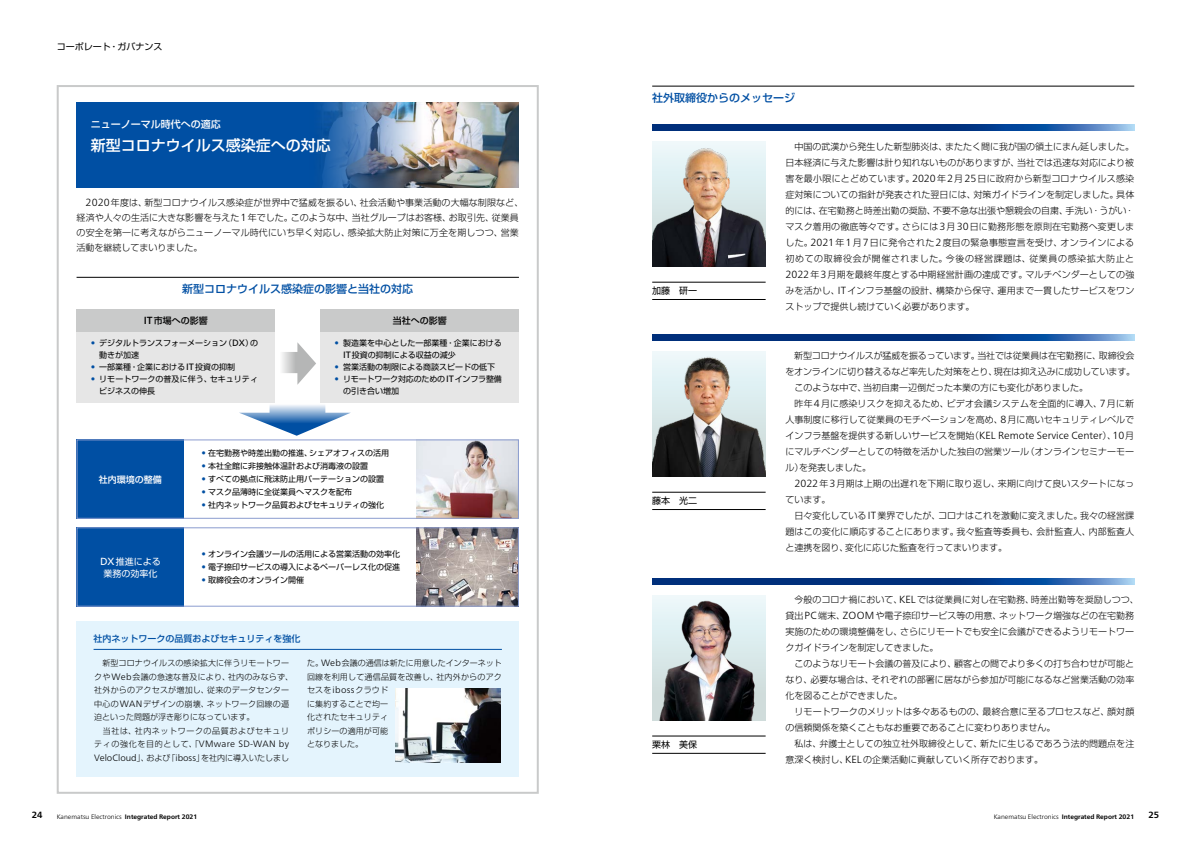
<style>
.page{position:relative;width:1191px;height:842px;background:#fff}
.page>*{position:absolute;margin:0;border:0;box-sizing:border-box;transform-origin:0 0}
.t1{font:500 15px "Shin Go Pr 6";color:#fff}
.t2{font:500 11px "Shin Go Pr 6";color:#004fa3}
.t3{font:500 10px "Shin Go Pr 6";color:#fff}
.t4{font:300 9.2px "Frutiger Neue LT Pro";letter-spacing:.035em;color:#000}
.t5{font:300 9px/16px "Shin Go Pr 6";color:#000}
.t6{font:9px "Shin Go Pr 6";color:#000}
.t7{font:500 9px "Shin Go Pr 6";color:#004fa3}
.t8{font:500 9px "Shin Go Pr 6";color:#000}
.t9{font:9px/12px "Shin Go Pr 6";color:#fff;text-align:center}
.t10{font:500 9px "Shin Go Pr 6";color:#fff}
.t11{font:700 9px "Frutiger Neue LT Pro";color:#000}
.t12{font:8px/12px "Shin Go Pr 6";color:#000}
.t13{font:300 8px/13.5px "Shin Go Pr 6";letter-spacing:.015em;color:#000}
.t14{font:8px/12px "Shin Go Pr 6";letter-spacing:-.02em;color:#000}
.t15{font:300 6.5px "Frutiger Neue LT Pro";color:#000}
.s1{font-family:"Frutiger Neue LT Pro";font-size:10.3px}
.s2{font-family:"Frutiger Neue LT Pro";font-size:9.2px;color:#004fa3}
.s3{font-family:"Frutiger Neue LT Pro";font-size:9.2px}
.s4{font-family:"Shin Go Pr 6";font-size:8px}
.s5{font-weight:700}
</style>
<div class="page">
<div style="left:57px;top:85px;width:482px;height:709px;border:2px solid #c9caca"></div>
<img style="left:417px;top:441px;width:100px;height:76px">
<img style="left:417px;top:529px;width:100px;height:76px">
<div style="left:77px;top:102px;width:442px;height:85px;background:#004fa3"></div>
<img style="left:319px;top:102px;width:200px;height:85px">
<div style="left:77px;top:621px;width:442px;height:156px;background:#e4f4fd"></div>
<div style="left:77px;top:440px;width:107px;height:79px;background:#004fa3"></div>
<div style="left:77px;top:528px;width:107px;height:79px;background:#004fa3"></div>
<div style="left:77px;top:439px;width:442px;height:80px;border:1px solid #8b9ccf"></div>
<div style="left:77px;top:527px;width:442px;height:80px;border:1px solid #8b9ccf"></div>
<img style="left:395px;top:689px;width:105px;height:74px">
<svg style="left:239px;top:405px;width:112px;height:31px"></svg>
<hr style="left:652px;top:492px;width:113px;height:1px;background:#000">
<hr style="left:652px;top:509px;width:113px;height:1px;background:#000">
<hr style="left:652px;top:736px;width:113px;height:1px;background:#000">
<hr style="left:652px;top:753px;width:113px;height:1px;background:#000">
<img style="left:652px;top:142px;width:113px;height:124px">
<img style="left:652px;top:351px;width:113px;height:125px">
<img style="left:652px;top:595px;width:113px;height:125px">
<hr style="left:77px;top:277px;width:442px;height:1px;background:#000">
<hr style="left:94px;top:649px;width:408px;height:1px;background:#004fa3">
<div style="left:77px;top:309px;width:198px;height:23px;background:#c9caca"></div>
<div style="left:320px;top:309px;width:199px;height:23px;background:#c9caca"></div>
<div style="left:77px;top:332px;width:198px;height:71px;background:#e6e6e6"></div>
<div style="left:320px;top:332px;width:199px;height:71px;background:#e6e6e6"></div>
<svg style="left:282px;top:342px;width:34px;height:43px"></svg>
<hr style="left:652px;top:86px;width:482px;height:1px;background:#000">
<hr style="left:652px;top:282px;width:113px;height:1px;background:#000">
<hr style="left:652px;top:299px;width:113px;height:1px;background:#000">
<svg style="left:652px;top:125px;width:482px;height:5px;background:#10428c"></svg>
<svg style="left:652px;top:334px;width:482px;height:6px;background:#10428c"></svg>
<svg style="left:652px;top:578px;width:482px;height:6px;background:#10428c"></svg>
<p class="t6" style="left:57px;top:40px;width:107px">コーポレート・ガバナンス</p>
<p class="t3" style="left:91px;top:116px;width:131px">ニューノーマル時代への適応</p>
<h1 class="t1" style="left:91px;top:133px;width:242px">新型コロナウイルス感染症への対応</h1>
<p class="t5" style="left:77px;top:195px;width:448px;line-height:15px;text-indent:9px"><span class="s1">2020</span>年度は、新型コロナウイルス感染症が世界中で猛威を振るい、社会活動や事業活動の大幅な制限など、経済や人々の生活に大きな影響を与えた<span class="s1">1</span>年でした。このような中、当社グループはお客様、お取引先、従業員の安全を第一に考えながらニューノーマル時代にいち早く対応し、感染拡大防止対策に万全を期しつつ、営業活動を継続してまいりました。</p>
<p class="t2" style="left:182px;top:280px;width:233px">新型コロナウイルス感染症の影響と当社の対応</p>
<p class="t8" style="left:144px;top:313px;width:66px"><span class="s1">IT</span>市場への影響</p>
<p class="t8" style="left:393px;top:313px;width:55px">当社への影響</p>
<p class="t12" style="left:99px;top:337px;width:160px;text-indent:-9px"><span class="s2">•</span> デジタルトランスフォーメーション（<span class="s3">DX</span>）の動きが加速</p>
<p class="t12" style="left:91px;top:361px;width:146px"><span class="s2">•</span> 一部業種・企業における<span class="s3">IT</span>投資の抑制</p>
<p class="t12" style="left:99px;top:373px;width:160px;text-indent:-9px"><span class="s2">•</span> リモートワークの普及に伴う、セキュリティビジネスの伸長</p>
<p class="t12" style="left:343px;top:337px;width:160px;text-indent:-9px"><span class="s2">•</span> 製造業を中心とした一部業種・企業における<br><span class="s3">IT</span>投資の抑制による収益の減少</p>
<p class="t12" style="left:334px;top:361px;width:162px"><span class="s2">•</span> 営業活動の制限による商談スピードの低下</p>
<p class="t14" style="left:343px;top:373px;width:160px;text-indent:-9px"><span class="s2">•</span> リモートワーク対応のための<span class="s3">IT</span>インフラ整備の引き合い増加</p>
<p class="t10" style="left:99px;top:472px;width:65px">社内環境の整備</p>
<p class="t9" style="left:100px;top:554px;width:62px"><span class="s1">DX</span>推進による業務の効率化</p>
<p class="t12" style="left:201px;top:447px;width:189px"><span class="s2">•</span> 在宅勤務や時差出勤の推進、シェアオフィスの活用</p>
<p class="t12" style="left:201px;top:460px;width:168px"><span class="s2">•</span> 本社全館に非接触体温計および消毒液の設置</p>
<p class="t12" style="left:201px;top:473px;width:184px"><span class="s2">•</span> すべての拠点に飛沫防止用パーテーションの設置</p>
<p class="t12" style="left:201px;top:486px;width:152px"><span class="s2">•</span> マスク品薄時に全従業員へマスクを配布</p>
<p class="t12" style="left:201px;top:499px;width:184px"><span class="s2">•</span> 社内ネットワーク品質およびセキュリティの強化</p>
<p class="t12" style="left:201px;top:547px;width:200px"><span class="s2">•</span> オンライン会議ツールの活用による営業活動の効率化</p>
<p class="t12" style="left:201px;top:560px;width:200px"><span class="s2">•</span> 電子捺印サービスの導入によるペーパーレス化の促進</p>
<p class="t12" style="left:201px;top:573px;width:104px"><span class="s2">•</span> 取締役会のオンライン開催</p>
<p class="t7" style="left:94px;top:632px;width:209px">社内ネットワークの品質およびセキュリティを強化</p>
<p class="t13" style="left:94px;top:656px;width:200px">　新型コロナウイルスの感染拡大に伴うリモートワークや<span class="s3">Web</span>会議の急速な普及により、社内のみならず、社外からのアクセスが増加し、従来のデータセンター中心の<span class="s3">WAN</span>デザインの崩壊、ネットワーク回線の逼迫といった問題が浮き彫りになっています。<br>　当社は、社内ネットワークの品質およびセキュリ</p>
<p class="t4" style="left:94px;top:738px;width:196px"><span class="s4">ティの強化を目的として、「</span>VMware SD-WAN by</p>
<p class="t13" style="left:94px;top:750px;width:196px"><span class="s3">VeloCloud</span>」、および「<span class="s3">iboss</span>」を社内に導入いたしまし</p>
<p class="t13" style="left:307px;top:656px;width:196px">た。<span class="s3">Web</span>会議の通信は新たに用意したインターネット回線を利用して通信品質を改善し、社内外からのアクセスを<span class="s3">iboss</span>クラウド<br>に集約することで均一<br>化されたセキュリティ<br>ポリシーの適用が可能<br>となりました。</p>
<p class="t2" style="left:652px;top:89px;width:144px">社外取締役からのメッセージ</p>
<p class="t6" style="left:652px;top:283px;width:46px">加藤　研一</p>
<p class="t6" style="left:652px;top:493px;width:46px">藤本　光二</p>
<p class="t6" style="left:652px;top:737px;width:46px">栗林　美保</p>
<p class="t5" style="left:785px;top:137px;width:350px;text-align:justify">　中国の武漢から発生した新型肺炎は、またたく間に我が国の領土にまん延しました。日本経済に与えた影響は計り知れないものがありますが、当社では迅速な対応により被害を最小限にとどめています。<span class="s1">2020</span>年<span class="s1">2</span>月<span class="s1">25</span>日に政府から新型コロナウイルス感染症対策についての指針が発表された翌日には、対策ガイドラインを制定しました。具体的には、在宅勤務と時差出勤の奨励、不要不急な出張や懇親会の自粛、手洗い・うがい・マスク着用の徹底等々です。さらには<span class="s1">3</span>月<span class="s1">30</span>日に勤務形態を原則在宅勤務へ変更しました。<span class="s1">2021</span>年<span class="s1">1</span>月<span class="s1">7</span>日に発令された<span class="s1">2</span>度目の緊急事態宣言を受け、オンラインによる初めての取締役会が開催されました。今後の経営課題は、従業員の感染拡大防止と<span class="s1">2022</span>年<span class="s1">3</span>月期を最終年度とする中期経営計画の達成です。マルチベンダーとしての強みを活かし、<span class="s1">IT</span>インフラ基盤の設計、構築から保守、運用まで一貫したサービスをワンストップで提供し続けていく必要があります。</p>
<p class="t5" style="left:785px;top:347px;width:351px">　新型コロナウイルスが猛威を振るっています。当社では従業員は在宅勤務に、取締役会をオンラインに切り替えるなど率先した対策をとり、現在は抑え込みに成功しています。　このような中で、当初自粛一辺倒だった本業の方にも変化がありました。<br>　昨年<span class="s1">4</span>月に感染リスクを抑えるため、ビデオ会議システムを全面的に導入、<span class="s1">7</span>月に新人事制度に移行して従業員のモチベーションを高め、<span class="s1">8</span>月に高いセキュリティレベルでインフラ基盤を提供する新しいサービスを開始（<span class="s1">KEL Remote Service Center</span>）、<span class="s1">10</span>月にマルチベンダーとしての特徴を活かした独自の営業ツール（オンラインセミナーモール）を発表しました。</p>
<p class="t5" style="left:785px;top:475px;width:350px;text-indent:9px"><span class="s1">2022</span>年<span class="s1">3</span>月期は上期の出遅れを下期に取り返し、来期に向けて良いスタートになっています。<br>　日々変化している<span class="s1">IT</span>業界でしたが、コロナはこれを激動に変えました。我々の経営課題はこの変化に順応することにあります。我々監査等委員も、会計監査人、内部監査人と連携を図り、変化に応じた監査を行ってまいります。</p>
<p class="t5" style="left:785px;top:591px;width:355px">　今般のコロナ禍において、<span class="s1">KEL</span>では従業員に対し在宅勤務、時差出勤等を奨励しつつ、貸出<span class="s1">PC</span>端末、<span class="s1">ZOOM</span>や電子捺印サービス等の用意、ネットワーク増強などの在宅勤務実施のための環境整備をし、さらにリモートでも安全に会議ができるようリモートワークガイドラインを制定してきました。<br>　このようなリモート会議の普及により、顧客との間でより多くの打ち合わせが可能となり、必要な場合は、それぞれの部署に居ながら参加が可能になるなど営業活動の効率化を図ることができました。<br>　リモートワークのメリットは多々あるものの、最終合意に至るプロセスなど、顔対顔の信頼関係を築くこともなお重要であることに変わりありません。<br>　私は、弁護士としての独立社外取締役として、新たに生じるであろう法的問題点を注意深く検討し、<span class="s1">KEL</span>の企業活動に貢献していく所存でおります。</p>
<p class="t11" style="left:32px;top:810px;width:12px">24</p>
<p class="t11" style="left:1148px;top:810px;width:12px">25</p>
<p class="t15" style="left:57px;top:813px;width:142px">Kanematsu Electronics <span class="s5">Integrated Report 2021</span></p>
<p class="t15" style="left:993px;top:813px;width:142px">Kanematsu Electronics <span class="s5">Integrated Report 2021</span></p>
</div>
